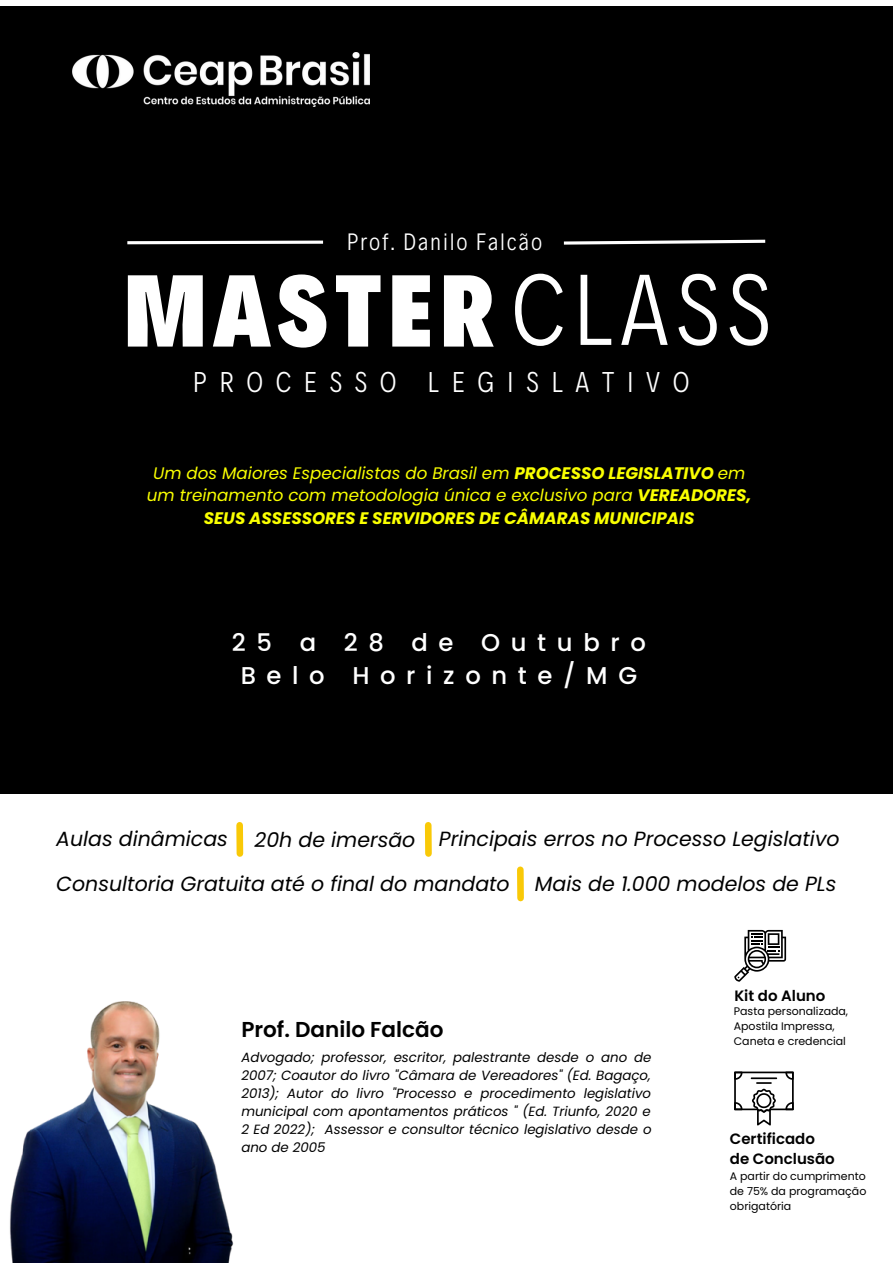
<style>
.page{position:relative;width:893px;height:1264px;background:#fff}
.page>*{position:absolute;margin:0;border:0;box-sizing:border-box;transform-origin:0 0}
.t1{font:900 103.2px "Decalotype";letter-spacing:.075em;color:#fff}
.t2{font:300 28.95px "Decalotype";letter-spacing:.44em;color:#fff}
.t3{font:500 24.3px/33.2px "Poppins";letter-spacing:.44em;color:#fff;text-align:center}
.t4{font:300 24px "Decalotype";letter-spacing:.075em;color:#fff}
.t5{font:600 21.6px "Poppins";color:#000}
.t6{font:italic 20.55px/44.5px "Poppins";color:#000;text-align:right}
.t7{font:italic 16.65px/22.5px "Poppins";color:#faff00;text-align:center}
.t8{font:600 15px/20.2px "Poppins";color:#000}
.t9{font:italic 13.35px/17.9px "Poppins";color:#000;text-align:justify}
.t10{font:10.95px/15.1px "Poppins";color:#000}
.s1{font-weight:300;font-size:101.55px}
.s2{font-weight:700}
</style>
<div class="page">
<svg style="left:734px;top:929px;width:52px;height:52px"></svg>
<svg style="left:734px;top:1071px;width:59px;height:54px"></svg>
<div style="left:0;top:7px;width:892px;height:787px;background:#000"></div>
<svg style="left:127px;top:240px;width:197px;height:5px"></svg>
<svg style="left:563px;top:239px;width:203px;height:6px"></svg>
<img style="left:72px;top:52px;width:297px;height:54px">
<div style="left:236px;top:825px;width:7px;height:28px;background:#f9c907"></div>
<div style="left:425px;top:825px;width:7px;height:28px;background:#f9c907"></div>
<div style="left:517px;top:869px;width:7px;height:29px;background:#f9c907"></div>
<img style="left:10px;top:1001px;width:224px;height:261px">
<h3 class="t4" style="left:347px;top:226px;width:197px">Prof. Danilo Falcão</h3>
<h1 class="t1" style="left:125px;top:242px;width:647px">MASTER<span class="s1">CLASS</span></h1>
<h2 class="t2" style="left:193px;top:363px;width:498px">PROCESSO LEGISLATIVO</h2>
<p class="t7" style="left:147px;top:461px;width:606px">Um dos Maiores Especialistas do Brasil em <span class="s2">PROCESSO LEGISLATIVO</span> em um treinamento com metodologia única e exclusivo para <span class="s2">VEREADORES,<br>SEUS ASSESSORES E SERVIDORES DE CÂMARAS MUNICIPAIS</span></p>
<h3 class="t3" style="left:232px;top:625px;width:415px">25 a 28 de Outubro<br>Belo Horizonte/MG</h3>
<h3 class="t6" style="left:56px;top:817px;width:173px">Aulas dinâmicas</h3>
<h3 class="t6" style="left:254px;top:817px;width:586px">20h de imersão Principais erros no Processo Legislativo<br>Mais de 1.000 modelos de PLs</h3>
<h3 class="t6" style="left:56px;top:861px;width:455px">Consultoria Gratuita até o final do mandato</h3>
<h3 class="t5" style="left:241px;top:1014px;width:204px">Prof. Danilo Falcão</h3>
<p class="t9" style="left:241px;top:1048px;width:412px">Advogado; professor, escritor, palestrante desde o ano de 2007; Coautor do livro "Câmara de Vereadores" (Ed. Bagaço, 2013); Autor do livro "Processo e procedimento legislativo municipal com apontamentos práticos " (Ed. Triunfo, 2020 e 2 Ed 2022); Assessor e consultor técnico legislativo desde o ano de 2005</p>
<p class="t8" style="left:734px;top:985px;width:93px">Kit do Aluno</p>
<p class="t10" style="left:733px;top:1003px;width:116px">Pasta personalizada,<br>Apostila Impressa,<br>Caneta e credencial</p>
<p class="t8" style="left:729px;top:1128px;width:106px">Certificado de Conclusão</p>
<p class="t10" style="left:729px;top:1168px;width:138px;text-align:justify">A partir do cumprimento de 75% da programação obrigatória</p>
</div>
